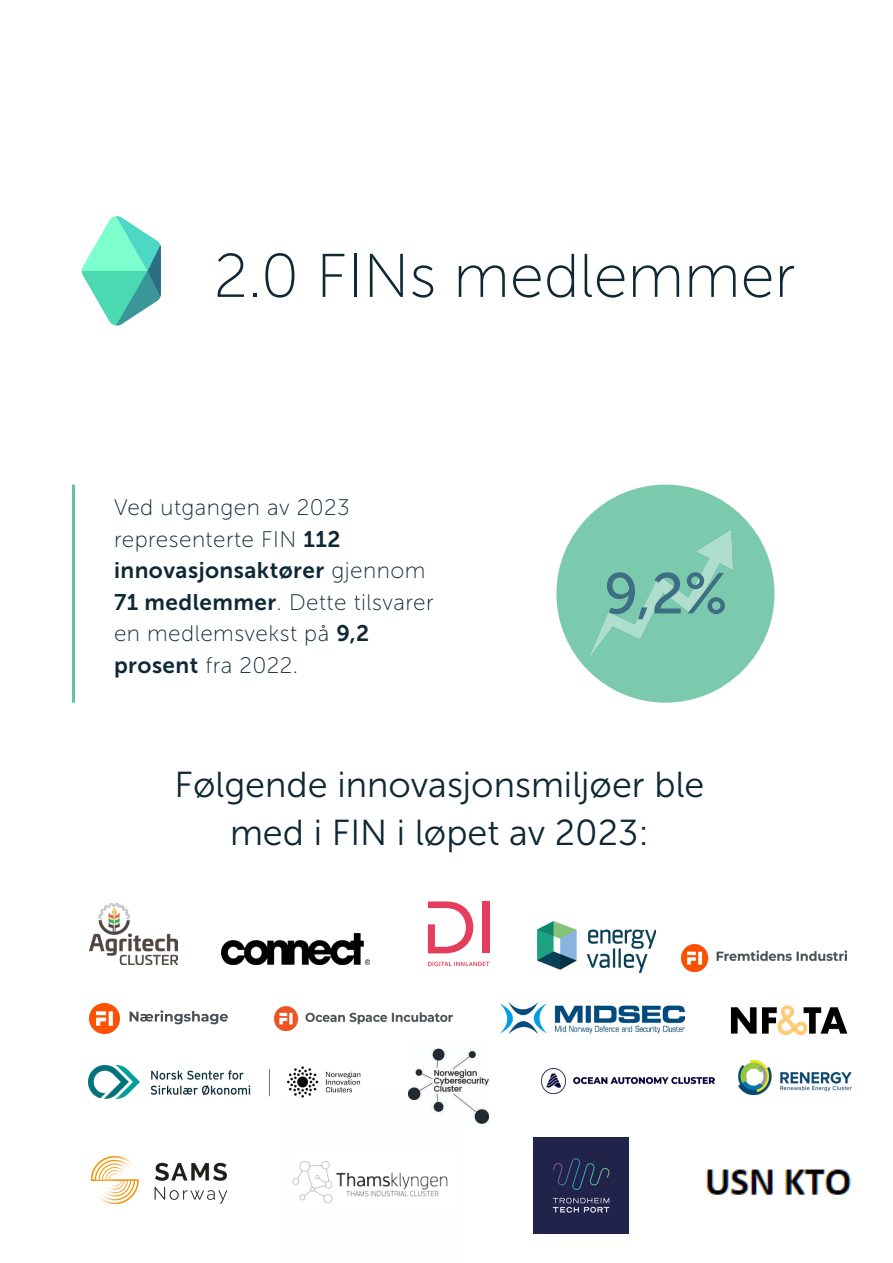
<style>
.page{position:relative;width:893px;height:1263px;background:#fff}
.page>*{position:absolute;margin:0;border:0;box-sizing:border-box;transform-origin:0 0}
.Überschrift___weiß{font:61.5px "Museo Sans 100";color:#0e2835}
.Überschrift___weiß-2{font:57.3px "Museo Sans 500";color:#3e6e83}
.Überschrift___weiß-3{font:36px/48px "Museo Sans 300";color:#0e2835;text-align:center}
.Herausgestelltes_Zitat{font:22.5px/31.5px "Museo Sans 100";letter-spacing:.02em;color:#0e2835}
.s1{font-family:"Museo Sans 700"}
</style>
<div class="page">
<img style="left:81px;top:216px;width:80px;height:110px">
<hr style="left:72px;top:485px;width:3px;height:218px;background:#62c3a6">
<div style="left:556px;top:485px;width:218px;height:218px;background:#7bcaae;border-radius:50%"></div>
<img style="left:564px;top:484px;width:211px;height:182px">
<img style="left:222px;top:934px;width:147px;height:30px">
<img style="left:537px;top:922px;width:119px;height:50px">
<img style="left:91px;top:1156px;width:136px;height:48px">
<img style="left:292px;top:1161px;width:156px;height:43px">
<img style="left:533px;top:1138px;width:96px;height:96px">
<img style="left:89px;top:1065px;width:272px;height:34px">
<img style="left:730px;top:1005px;width:118px;height:31px">
<img style="left:706px;top:1169px;width:145px;height:26px">
<div style="left:482px;top:901px;width:7px;height:52px;background:#e53d5c"></div>
<svg style="left:428px;top:901px;width:45px;height:52px"></svg>
<svg style="left:428px;top:961px;width:61px;height:5px"></svg>
<img style="left:681px;top:944px;width:165px;height:27px">
<img style="left:90px;top:1003px;width:138px;height:31px">
<img style="left:275px;top:1006px;width:177px;height:24px">
<img style="left:90px;top:903px;width:87px;height:61px">
<img style="left:408px;top:1048px;width:81px;height:76px">
<img style="left:542px;top:1068px;width:173px;height:25px">
<img style="left:500px;top:1002px;width:184px;height:32px">
<img style="left:738px;top:1061px;width:114px;height:33px">
<p class="Überschrift___weiß" style="left:214px;top:243px;width:583px">2.0 FINs medlemmer</p>
<p class="Herausgestelltes_Zitat" style="left:114px;top:492px;width:321px">Ved utgangen av 2023 representerte FIN <span class="s1">112 innovasjonsaktører</span> gjennom<br><span class="s1">71 medlemmer</span>. Dette tilsvarer en medlemsvekst på <span class="s1">9,2 prosent</span> fra 2022.</p>
<p class="Überschrift___weiß-2" style="left:604px;top:562px;width:125px">9,2%</p>
<p class="Überschrift___weiß-3" style="left:174px;top:761px;width:531px">Følgende innovasjonsmiljøer ble med i FIN i løpet av 2023:</p>
</div>
